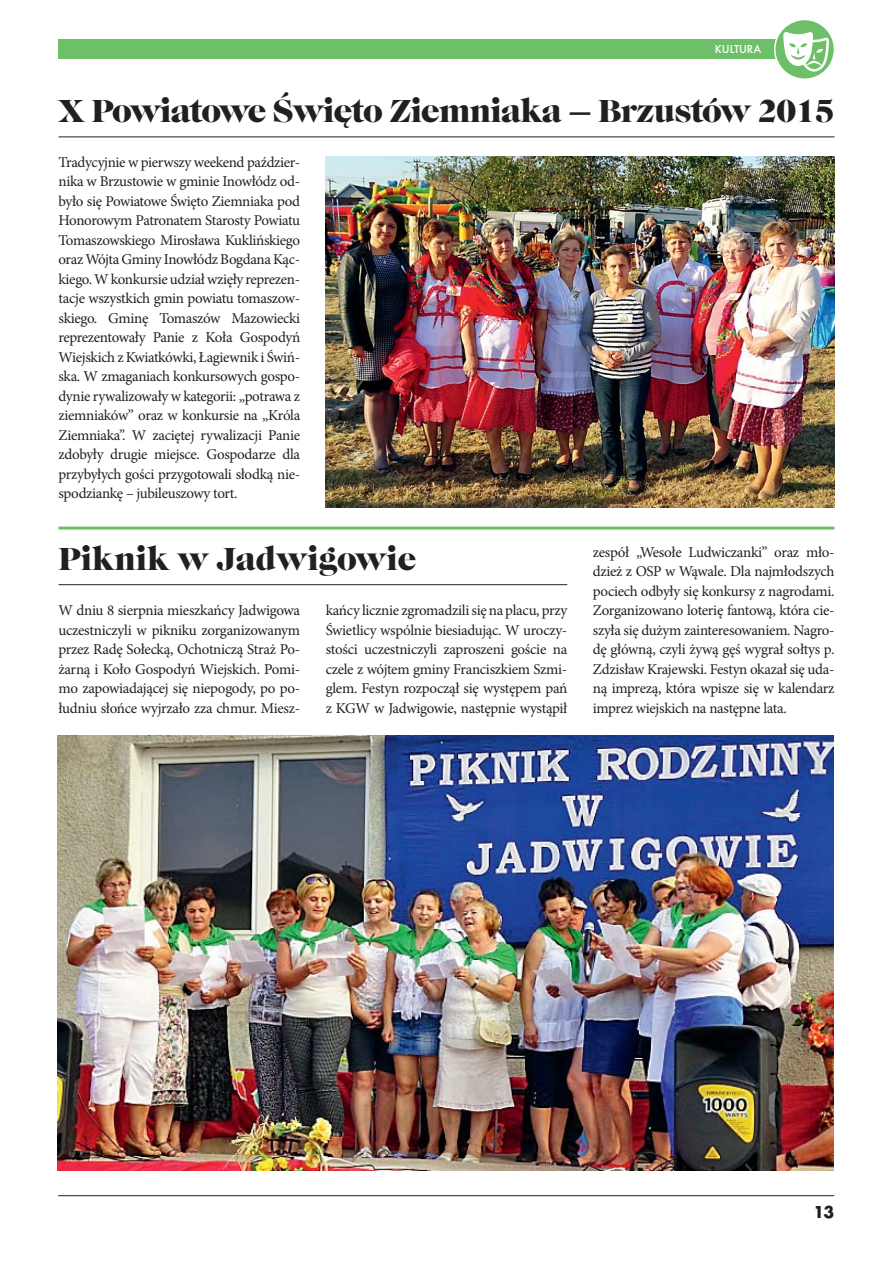
<style>
.page{position:relative;width:893px;height:1263px;background:#fff}
.page>*{position:absolute;margin:0;border:0;box-sizing:border-box;transform-origin:0 0}
.t1{font:33px "Caslon Gra DCE";letter-spacing:-.025em;color:#231f20}
.t2{font:33px "Caslon Gra DCE";color:#231f20}
.t3{font:700 18px "Futura TCE";color:#231f20}
.t4{font:15px/19.5px "Minion Pro";letter-spacing:-.02em;color:#231f20;text-align:justify}
.t5{font:500 12px "Futura TCE";color:#fff}
</style>
<div class="page">
<hr style="left:58px;top:1195px;width:776px;height:1px;background:#231f20">
<div style="left:58px;top:39px;width:719px;height:19px;background:#6dc067"></div>
<div style="left:775px;top:19px;width:59px;height:60px;background:#6dc067;border-radius:50%"></div>
<div style="left:774px;top:19px;width:61px;height:61px;border:2px solid #fff;border-radius:50%"></div>
<svg style="left:783px;top:31px;width:46px;height:41px"></svg>
<img style="left:326px;top:156px;width:508px;height:351px">
<svg style="left:58px;top:526px;width:776px;height:4px;background:#91cf8c"></svg>
<hr style="left:58px;top:136px;width:776px;height:1px;background:#231f20">
<img style="left:57px;top:736px;width:776px;height:434px">
<hr style="left:58px;top:584px;width:509px;height:1px;background:#231f20">
<p class="t5" style="left:715px;top:43px;width:48px">KULTURA</p>
<h1 class="t1" style="left:58px;top:97px;width:777px">X Powiatowe Święto Ziemniaka – Brzustów 2015</h1>
<p class="t4" style="left:58px;top:154px;width:243px">Tradycyjnie w pierwszy weekend paździer&shy;nika w Brzustowie w gminie Inowłódz od&shy;było się Powiatowe Święto Ziemniaka pod Honorowym Patronatem Starosty Powiatu Tomaszowskiego Mirosława Kuklińskiego oraz Wójta Gminy Inowłódz Bogdana Kąc&shy;kiego. W konkursie udział wzięły reprezen&shy;tacje wszystkich gmin powiatu tomaszow&shy;skiego. Gminę Tomaszów Mazowiecki reprezentowały Panie z Koła Gospodyń Wiejskich z Kwiatkówki, Łagiewnik i Świń&shy;ska. W zmaganiach konkursowych gospo&shy;dynie rywalizowały w kategorii: „potrawa z ziemniaków” oraz w konkursie na „Króla Ziemniaka”. W zaciętej rywalizacji Panie zdobyły drugie miejsce. Gospodarze dla przybyłych gości przygotowali słodką nie&shy;spodziankę – jubileuszowy tort.</p>
<h1 class="t2" style="left:58px;top:546px;width:359px">Piknik w Jadwigowie</h1>
<p class="t4" style="left:326px;top:602px;width:243px">kańcy licznie zgromadzili się na placu, przy Świetlicy wspólnie biesiadując. W uroczy&shy;stości uczestniczyli zaproszeni goście na czele z wójtem gminy Franciszkiem Szmi&shy;glem. Festyn rozpoczął się występem pań z KGW w Jadwigowie, następnie wystąpił</p>
<p class="t4" style="left:58px;top:602px;width:243px">W dniu 8 sierpnia mieszkańcy Jadwigowa uczestniczyli w pikniku zorganizowanym przez Radę Sołecką, Ochotniczą Straż Po&shy;żarną i Koło Gospodyń Wiejskich. Pomi&shy;mo zapowiadającej się niepogody, po po&shy;łudniu słońce wyjrzało zza chmur. Miesz-</p>
<p class="t4" style="left:593px;top:544px;width:243px">zespół „Wesołe Ludwiczanki” oraz mło&shy;dzież z OSP w Wąwale. Dla najmłodszych pociech odbyły się konkursy z nagrodami.<br>Zorganizowano loterię fantową, która cie&shy;szyła się dużym zainteresowaniem. Nagro&shy;dę główną, czyli żywą gęś wygrał sołtys p.<br>Zdzisław Krajewski. Festyn okazał się uda&shy;ną imprezą, która wpisze się w kalendarz imprez wiejskich na następne lata.</p>
<p class="t3" style="left:814px;top:1205px;width:22px">13</p>
</div>
